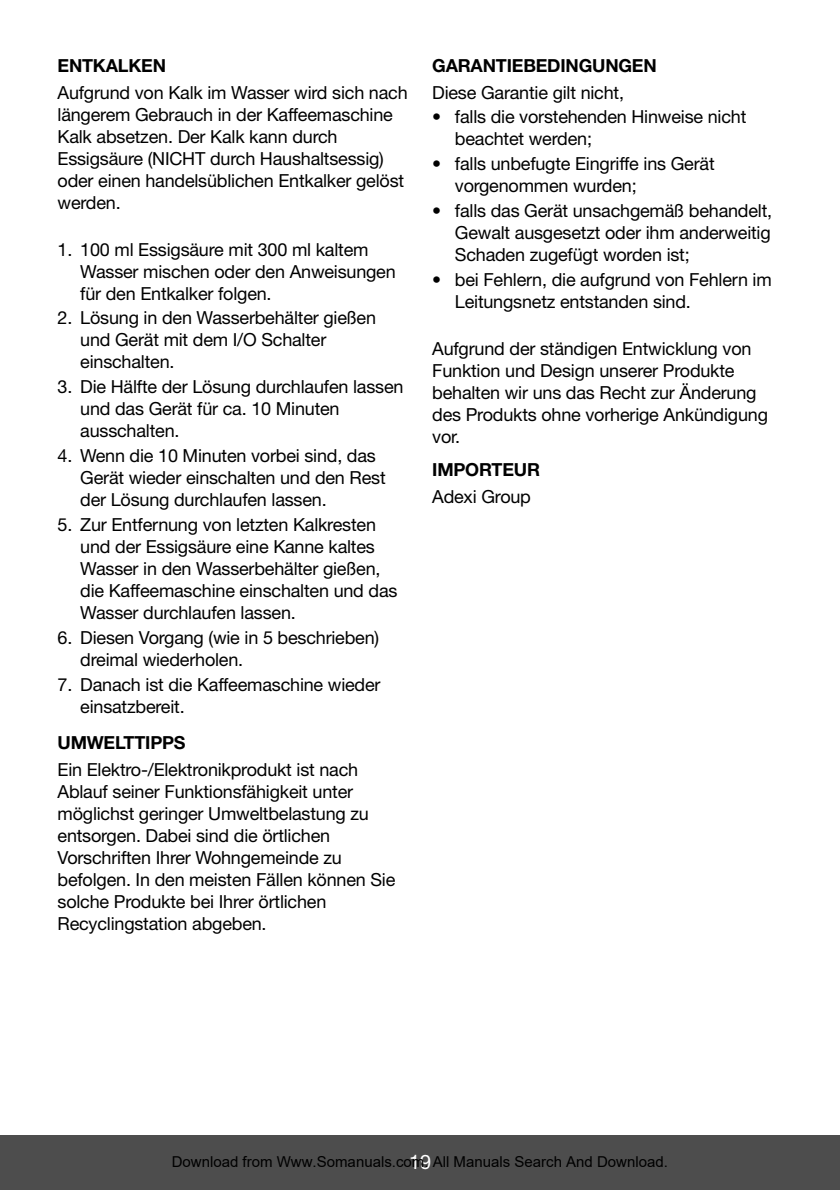
<style>
.page{position:relative;width:840px;height:1190px;background:#fff}
.page>*{position:absolute;margin:0;border:0;box-sizing:border-box;transform-origin:0 0}
.t1{font:20px "Helvetica Neue";color:#fff}
.t2{font:18px/22px "Helvetica Neue";letter-spacing:-.01em;color:#000}
.t3{font:700 18px "Helvetica Neue";letter-spacing:-.01em;color:#000}
.t4{font:15px "Arial";color:#000}
</style>
<div class="page">
<div style="left:0;top:1135px;width:839px;height:54px;background:#4d4d4d"></div>
<p class="t3" style="left:57px;top:59px;width:110px">ENTKALKEN</p>
<p class="t2" style="left:57px;top:83px;width:351px">Aufgrund von Kalk im Wasser wird sich nach längerem Gebrauch in der Kaffeemaschine Kalk absetzen. Der Kalk kann durch Essigsäure (NICHT durch Haushaltsessig) oder einen handelsüblichen Entkalker gelöst werden.</p>
<p class="t2" style="left:80px;top:240px;width:317px;text-indent:-23px">1. 100 ml Essigsäure mit 300 ml kaltem<br>Wasser mischen oder den Anweisungen für den Entkalker folgen.</p>
<p class="t2" style="left:80px;top:309px;width:297px;text-indent:-23px">2. Lösung in den Wasserbehälter gießen und Gerät mit dem I/O Schalter einschalten.</p>
<p class="t2" style="left:80px;top:377px;width:324px;text-indent:-23px">3. Die Hälfte der Lösung durchlaufen lassen und das Gerät für ca. 10 Minuten ausschalten.</p>
<p class="t2" style="left:80px;top:446px;width:307px;text-indent:-23px">4. Wenn die 10 Minuten vorbei sind, das<br>Gerät wieder einschalten und den Rest der Lösung durchlaufen lassen.</p>
<p class="t2" style="left:80px;top:515px;width:318px;text-indent:-23px">5. Zur Entfernung von letzten Kalkresten und der Essigsäure eine Kanne kaltes Wasser in den Wasserbehälter gießen, die Kaffeemaschine einschalten und das Wasser durchlaufen lassen.</p>
<p class="t2" style="left:80px;top:628px;width:300px;text-indent:-23px">6. Diesen Vorgang (wie in 5 beschrieben) dreimal wiederholen.</p>
<p class="t2" style="left:80px;top:675px;width:301px;text-indent:-23px">7. Danach ist die Kaffeemaschine wieder einsatzbereit.</p>
<p class="t3" style="left:57px;top:736px;width:129px">UMWELTTIPPS</p>
<p class="t2" style="left:57px;top:759px;width:339px">Ein Elektro-/Elektronikprodukt ist nach Ablauf seiner Funktionsfähigkeit unter möglichst geringer Umweltbelastung zu entsorgen. Dabei sind die örtlichen Vorschriften Ihrer Wohngemeinde zu befolgen. In den meisten Fällen können Sie solche Produkte bei Ihrer örtlichen Recyclingstation abgeben.</p>
<p class="t3" style="left:432px;top:59px;width:226px">GARANTIEBEDINGUNGEN</p>
<p class="t2" style="left:432px;top:83px;width:193px">Diese Garantie gilt nicht,</p>
<p class="t2" style="left:454px;top:108px;width:293px;text-indent:-23px">• falls die vorstehenden Hinweise nicht beachtet werden;</p>
<p class="t2" style="left:454px;top:155px;width:261px;text-indent:-23px">• falls unbefugte Eingriffe ins Gerät vorgenommen wurden;</p>
<p class="t2" style="left:454px;top:201px;width:318px;text-align:justify;text-indent:-23px">• falls das Gerät unsachgemäß behandelt, Gewalt ausgesetzt oder ihm anderweitig Schaden zugefügt worden ist;</p>
<p class="t2" style="left:454px;top:270px;width:318px;text-indent:-23px">• bei Fehlern, die aufgrund von Fehlern im<br>Leitungsnetz entstanden sind.</p>
<p class="t2" style="left:432px;top:339px;width:337px">Aufgrund der ständigen Entwicklung von<br>Funktion und Design unserer Produkte behalten wir uns das Recht zur Änderung des Produkts ohne vorherige Ankündigung vor.</p>
<p class="t3" style="left:432px;top:463px;width:109px">IMPORTEUR</p>
<p class="t2" style="left:432px;top:487px;width:100px">Adexi Group</p>
<p class="t1" style="left:409px;top:1153px;width:24px">19</p>
<p class="t4" style="left:172px;top:1152px;width:497px">Download from Www.Somanuals.com. All Manuals Search And Download.</p>
</div>
